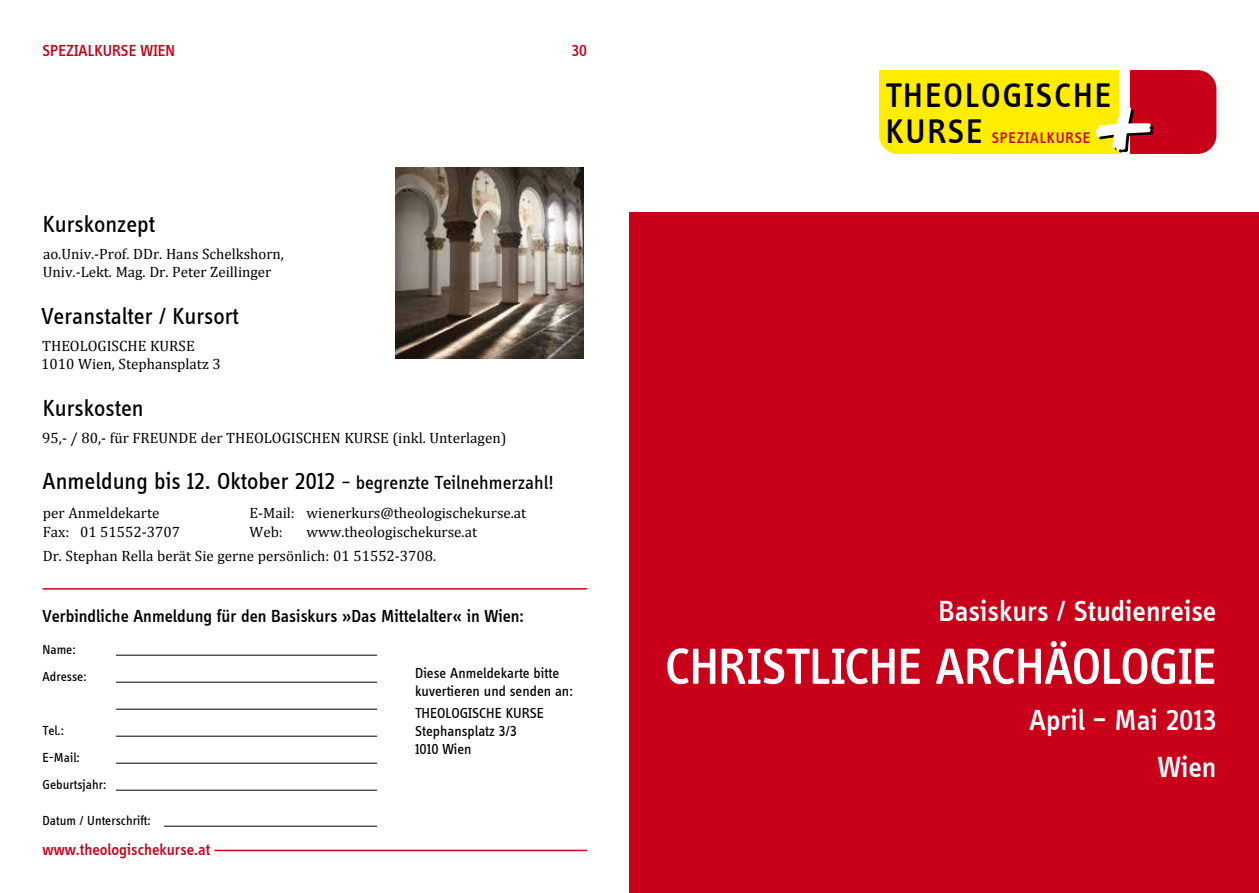
<style>
.page{position:relative;width:1259px;height:893px;background:#fff}
.page>*{position:absolute;margin:0;border:0;box-sizing:border-box;transform-origin:0 0}
.t1{font:500 52.5px "Info Disp";letter-spacing:-.01em;color:#fff}
.t2{font:500 35.25px/35.1px "Info Disp";letter-spacing:.06em;color:#000}
.t3{font:500 30px/46.5px "Info Disp";color:#fff;text-align:right}
.t4{font:24px "Info Disp";color:#000}
.t5{font:500 18px "Info Disp";color:#000}
.t6{font:500 16.5px "Info Disp";color:#c90019}
.t7{font:500 15.75px "Info Disp";letter-spacing:.05em;color:#c90019}
.t8{font:15px/18px "Cambria";color:#000}
.t9{font:15px/18px "Info Disp";color:#000}
.t10{font:13.5px/27px "Info Disp";color:#000}
.s1{font-size:19.5px}
</style>
<div class="page">
<div style="left:879px;top:70px;width:238px;height:84px;background:#ffed00;border-radius:19px"></div>
<div style="left:1130px;top:70px;width:86px;height:84px;background:#c90019;border-radius:19px"></div>
<div style="left:1130px;top:70px;width:61px;height:84px;background:#c90019"></div>
<svg style="left:1095px;top:106px;width:58px;height:47px"></svg>
<div style="left:629px;top:213px;width:630px;height:680px;background:#c90019"></div>
<hr style="left:214px;top:850px;width:373px;height:1px;background:#c90019">
<hr style="left:116px;top:655px;width:261px;height:1px;background:#000">
<hr style="left:116px;top:682px;width:261px;height:1px;background:#000">
<hr style="left:116px;top:709px;width:261px;height:1px;background:#000">
<hr style="left:116px;top:736px;width:261px;height:1px;background:#000">
<hr style="left:116px;top:763px;width:261px;height:1px;background:#000">
<hr style="left:116px;top:790px;width:261px;height:1px;background:#000">
<hr style="left:164px;top:826px;width:213px;height:1px;background:#000">
<hr style="left:43px;top:588px;width:544px;height:2px;background:#c90019">
<img style="left:395px;top:167px;width:188px;height:192px">
<p class="t6" style="left:43px;top:41px;width:106px">SPEZIALKURSE Wien</p>
<p class="t6" style="left:572px;top:41px;width:17px">30</p>
<h3 class="t4" style="left:43px;top:209px;width:114px">Kurskonzept</h3>
<p class="t8" style="left:43px;top:245px;width:243px">ao.Univ.-Prof. DDr. Hans Schelkshorn,<br>Univ.-Lekt. Mag. Dr. Peter Zeillinger</p>
<h3 class="t4" style="left:42px;top:301px;width:199px">Veranstalter / Kursort</h3>
<p class="t8" style="left:41px;top:336px;width:181px">THEOLOGISCHE KURSE<br>1010 Wien, Stephansplatz 3</p>
<h3 class="t4" style="left:43px;top:393px;width:102px">Kurskosten</h3>
<p class="t8" style="left:42px;top:428px;width:465px">95,- / 80,- für FREUNDE der THEOLOGISCHEN KURSE (inkl. Unterlagen)</p>
<h3 class="t4" style="left:43px;top:467px;width:513px">Anmeldung bis 12. Oktober 2012 <span class="s1">– begrenzte Teilnehmerzahl!</span></h3>
<p class="t8" style="left:43px;top:504px;width:118px">per Anmeldekarte</p>
<p class="t8" style="left:250px;top:504px;width:278px">E-Mail: wienerkurs@theologischekurse.at</p>
<p class="t8" style="left:43px;top:523px;width:139px">Fax: 01 51552-3707</p>
<p class="t8" style="left:250px;top:523px;width:35px">Web:</p>
<p class="t8" style="left:43px;top:520px;width:436px;line-height:24px;text-indent:264px">www.theologischekurse.at<br>Dr. Stephan Rella berät Sie gerne persönlich: 01 51552-3708.</p>
<p class="t5" style="left:43px;top:606px;width:483px">Verbindliche Anmeldung für den Basiskurs »Das Mittelalter« in Wien:</p>
<p class="t10" style="left:43px;top:635px;width:46px">Name:<br>Adresse:</p>
<p class="t9" style="left:415px;top:663px;width:159px">Diese Anmeldekarte bitte kuvertieren und senden an:</p>
<p class="t9" style="left:415px;top:704px;width:130px">THEOLOGISCHE KURSE<br>Stephansplatz 3/3<br>1010 Wien</p>
<p class="t10" style="left:43px;top:716px;width:65px">Tel.:<br>E-Mail:<br>Geburtsjahr:</p>
<p class="t10" style="left:43px;top:806px;width:110px">Datum / Unterschrift:</p>
<p class="t6" style="left:43px;top:840px;width:169px">www.theologischekurse.at</p>
<h2 class="t2" style="left:886px;top:78px;width:227px">Theologische<br>Kurse</h2>
<p class="t7" style="left:991px;top:129px;width:100px">Spezialkurse</p>
<h3 class="t3" style="left:938px;top:588px;width:279px">Basiskurs / Studienreise</h3>
<h1 class="t1" style="left:665px;top:637px;width:553px">CHRISTLICHE ARCHÄOLOGIE</h1>
<h3 class="t3" style="left:1029px;top:697px;width:188px">April – Mai 2013<br>Wien</h3>
</div>
